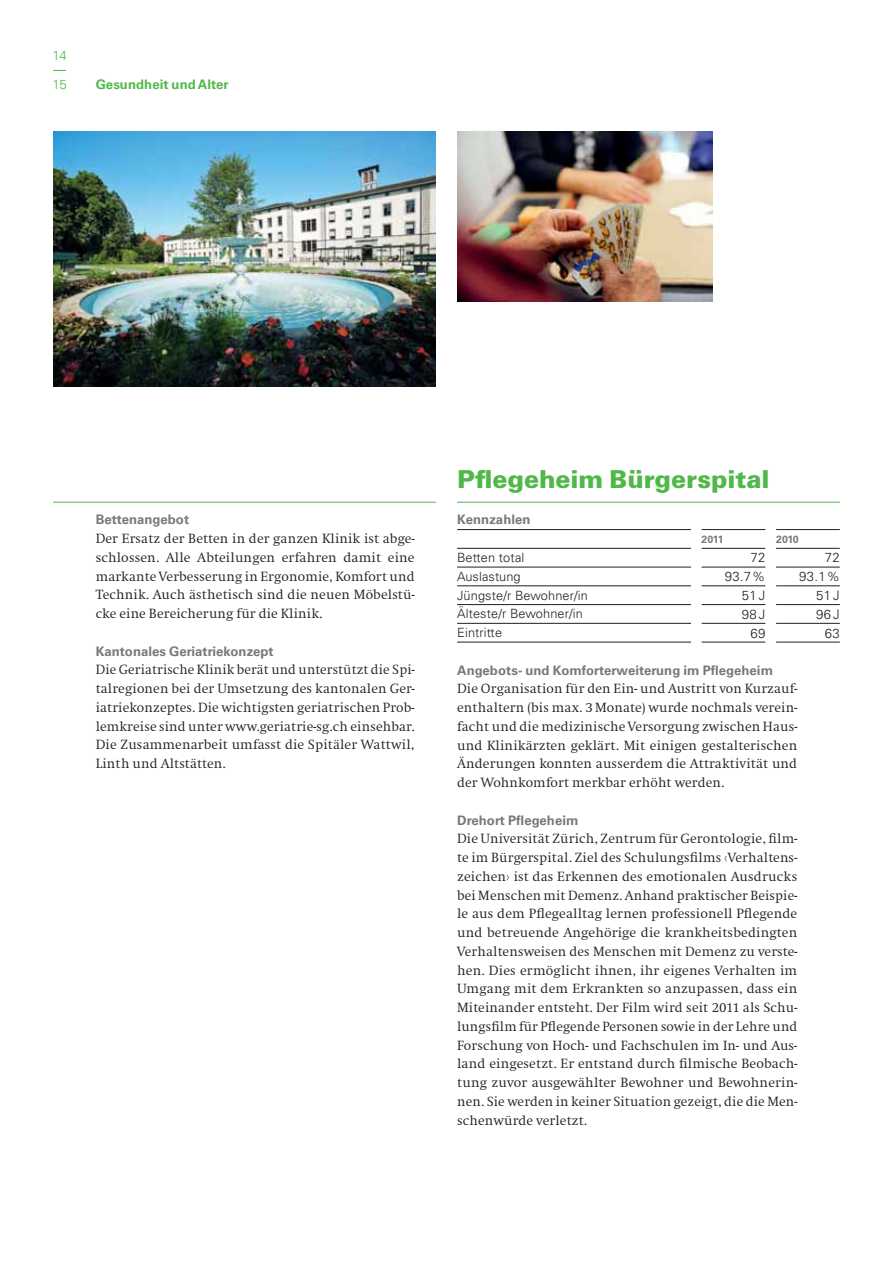
<style>
.page{position:relative;width:893px;height:1263px;background:#fff}
.page>*{position:absolute;margin:0;border:0;box-sizing:border-box;transform-origin:0 0}
.t1{font:900 24.75px "Univers";letter-spacing:-.005em;color:#50b848}
.t2{font:300 13.8px/18.8px "Swift";letter-spacing:.01em;color:#231f20;text-align:justify}
.t3{font:700 13.2px "Univers";letter-spacing:.005em;color:#77787b}
.t4{font:300 13.2px "Univers";letter-spacing:.02em;color:#231f20}
.t5{font:700 13.2px "Univers";letter-spacing:.005em;color:#50b848}
.t6{font:300 13.2px "Univers";color:#50b848}
.t7{font:300 12.75px "Univers";letter-spacing:.01em;color:#231f20}
.t8{font:700 10.5px "Univers";letter-spacing:-.045em;color:#77787b}
</style>
<div class="page">
<svg style="left:53px;top:70px;width:13px;height:1px"></svg>
<hr style="left:457px;top:502px;width:383px;height:1px;background:#50b848">
<hr style="left:53px;top:502px;width:383px;height:1px;background:#50b848">
<img style="left:457px;top:132px;width:255px;height:170px">
<hr style="left:457px;top:529px;width:234px;height:1px;background:#231f20">
<hr style="left:702px;top:529px;width:63px;height:1px;background:#231f20">
<hr style="left:776px;top:529px;width:64px;height:1px;background:#231f20">
<hr style="left:457px;top:548px;width:234px;height:1px;background:#231f20">
<hr style="left:702px;top:548px;width:63px;height:1px;background:#231f20">
<hr style="left:776px;top:548px;width:64px;height:1px;background:#231f20">
<hr style="left:457px;top:567px;width:234px;height:1px;background:#231f20">
<hr style="left:457px;top:586px;width:234px;height:1px;background:#231f20">
<hr style="left:702px;top:586px;width:63px;height:1px;background:#231f20">
<hr style="left:776px;top:586px;width:64px;height:1px;background:#231f20">
<hr style="left:457px;top:604px;width:234px;height:1px;background:#231f20">
<hr style="left:702px;top:604px;width:63px;height:1px;background:#231f20">
<hr style="left:776px;top:604px;width:64px;height:1px;background:#231f20">
<hr style="left:457px;top:623px;width:234px;height:1px;background:#231f20">
<hr style="left:702px;top:623px;width:63px;height:1px;background:#231f20">
<hr style="left:776px;top:623px;width:64px;height:1px;background:#231f20">
<hr style="left:457px;top:642px;width:234px;height:1px;background:#231f20">
<hr style="left:702px;top:567px;width:63px;height:1px;background:#231f20">
<hr style="left:776px;top:567px;width:64px;height:1px;background:#231f20">
<hr style="left:702px;top:642px;width:63px;height:1px;background:#231f20">
<hr style="left:776px;top:642px;width:64px;height:1px;background:#231f20">
<img style="left:53px;top:132px;width:383px;height:255px">
<p class="t6" style="left:52px;top:51px;width:16px">14</p>
<p class="t6" style="left:52px;top:80px;width:16px">15</p>
<p class="t5" style="left:96px;top:80px;width:134px">Gesundheit und Alter</p>
<p class="t3" style="left:96px;top:515px;width:95px">Bettenangebot</p>
<p class="t2" style="left:96px;top:530px;width:320px">Der Ersatz der Betten in der ganzen Klinik ist abge&shy;schlossen. Alle Abteilungen erfahren damit eine markante Verbesserung in Ergonomie, Komfort und Technik. Auch ästhetisch sind die neuen Möbelstü&shy;cke eine Bereicherung für die Klinik.</p>
<p class="t3" style="left:96px;top:646px;width:179px">Kantonales Geriatriekonzept</p>
<p class="t2" style="left:96px;top:662px;width:320px">Die Geriatrische Klinik berät und unterstützt die Spi&shy;talregionen bei der Umsetzung des kantonalen Ger&shy;iatriekonzeptes. Die wichtigsten geriatrischen Prob&shy;lemkreise sind unter www.geriatrie-sg.ch einsehbar.<br>Die Zusammenarbeit umfasst die Spitäler Wattwil, Linth und Altstätten.</p>
<h1 class="t1" style="left:457px;top:470px;width:314px">Pflegeheim Bürgerspital</h1>
<p class="t3" style="left:457px;top:515px;width:75px">Kennzahlen</p>
<p class="t8" style="left:702px;top:535px;width:24px">2011</p>
<p class="t8" style="left:776px;top:535px;width:24px">2010</p>
<p class="t7" style="left:457px;top:553px;width:69px">Betten total</p>
<p class="t4" style="left:750px;top:553px;width:16px">72</p>
<p class="t4" style="left:825px;top:553px;width:16px">72</p>
<p class="t7" style="left:457px;top:572px;width:65px">Auslastung</p>
<p class="t4" style="left:725px;top:572px;width:42px">93.7 %</p>
<p class="t4" style="left:799px;top:572px;width:42px">93.1 %</p>
<p class="t7" style="left:457px;top:590px;width:132px">Jüngste/r Bewohner/in</p>
<p class="t4" style="left:742px;top:590px;width:25px">51 J</p>
<p class="t4" style="left:816px;top:590px;width:25px">51 J</p>
<p class="t7" style="left:457px;top:609px;width:127px">Älteste/r Bewohner/in</p>
<p class="t4" style="left:742px;top:609px;width:25px">98 J</p>
<p class="t4" style="left:816px;top:609px;width:25px">96 J</p>
<p class="t7" style="left:457px;top:628px;width:46px">Eintritte</p>
<p class="t4" style="left:750px;top:628px;width:16px">69</p>
<p class="t4" style="left:825px;top:628px;width:16px">63</p>
<p class="t3" style="left:457px;top:665px;width:317px">Angebots- und Komforterweiterung im Pflegeheim</p>
<p class="t2" style="left:457px;top:681px;width:342px">Die Organisation für den Ein- und Austritt von Kurzauf&shy;enthaltern (bis max. 3 Monate) wurde nochmals verein&shy;facht und die medizinische Versorgung zwischen Haus&shy;und Klinikärzten geklärt. Mit einigen gestalterischen Änderungen konnten ausserdem die Attraktivität und der Wohnkomfort merkbar erhöht werden.</p>
<p class="t3" style="left:457px;top:815px;width:123px">Drehort Pflegeheim</p>
<p class="t2" style="left:457px;top:831px;width:342px">Die Universität Zürich, Zentrum für Gerontologie, film&shy;te im Bürgerspital. Ziel des Schulungsfilms ‹Verhaltens&shy;zeichen› ist das Erkennen des emotionalen Ausdrucks bei Menschen mit Demenz. Anhand praktischer Beispie&shy;le aus dem Pflegealltag lernen professionell Pflegende und betreuende Angehörige die krankheitsbedingten Verhaltensweisen des Menschen mit Demenz zu verste&shy;hen. Dies ermöglicht ihnen, ihr eigenes Verhalten im Umgang mit dem Erkrankten so anzupassen, dass ein Miteinander entsteht. Der Film wird seit 2011 als Schu&shy;lungsfilm für Pflegende Personen sowie in der Lehre und Forschung von Hoch- und Fachschulen im In- und Aus&shy;land eingesetzt. Er entstand durch filmische Beobach&shy;tung zuvor ausgewählter Bewohner und Bewohnerin&shy;nen. Sie werden in keiner Situation gezeigt, die die Men&shy;schenwürde verletzt.</p>
</div>
